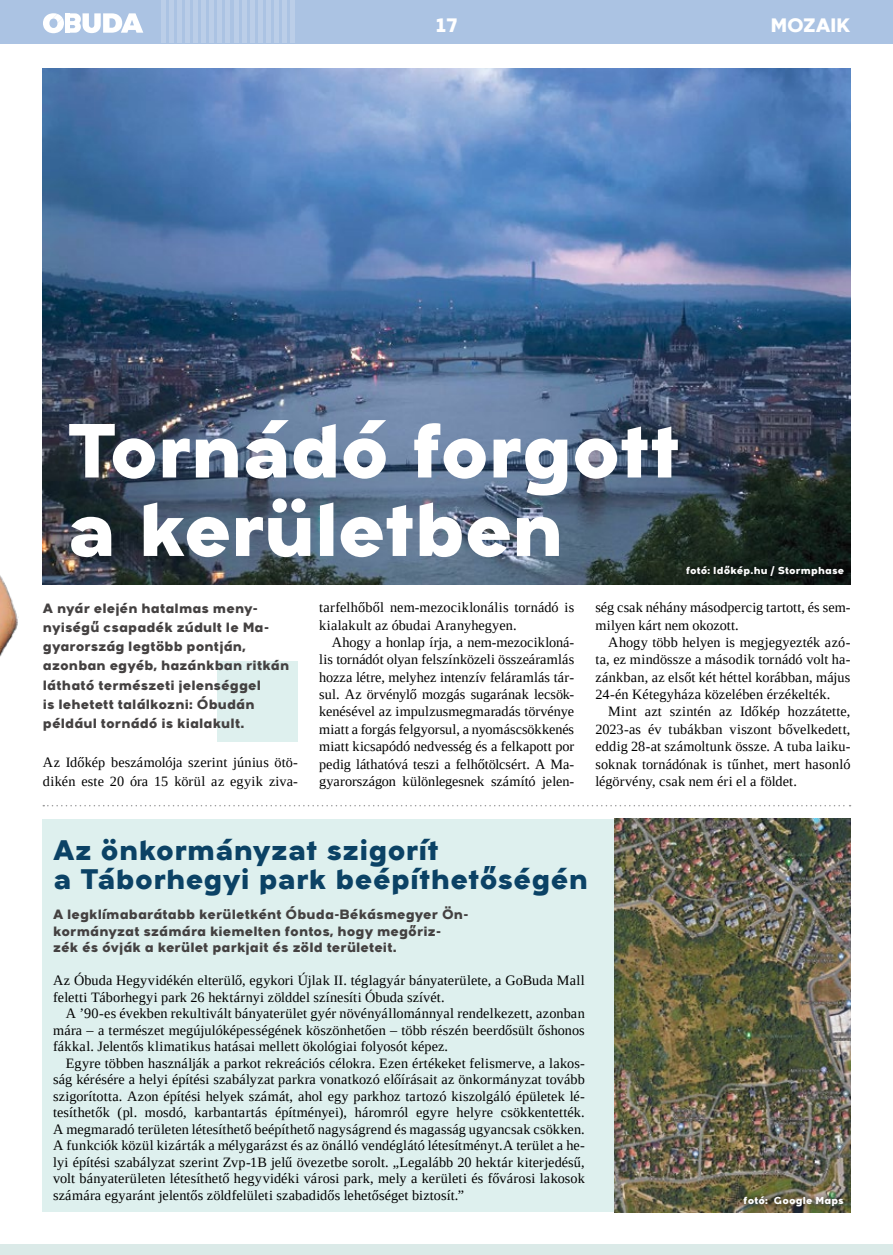
<style>
.page{position:relative;width:893px;height:1255px;background:#fff}
.page>*{position:absolute;margin:0;border:0;box-sizing:border-box;transform-origin:0 0}
.t1{font:800 76.5px/78.4px "Arkibal Display";letter-spacing:-.015em;color:#fff}
.t2{font:800 28.35px/29px "Arkibal Display";letter-spacing:.005em;color:#0b4265}
.t3{font:800 19.5px "Arkibal Display";letter-spacing:-.015em;color:#fff}
.t4{font:14.25px/17.4px "Liberation Serif";letter-spacing:.005em;color:#000;text-align:justify}
.t5{font:800 13.5px/19.2px "Arkibal";letter-spacing:.005em;color:#444141}
.t6{font:800 10.2px "Arkibal";letter-spacing:.015em;color:#fff}
</style>
<div class="page">
<div style="left:0;top:0;width:893px;height:43px;background:#abc3e3"></div>
<div style="left:217px;top:661px;width:81px;height:81px;background:#def0ee"></div>
<svg style="left:43px;top:13px;width:100px;height:20px"></svg>
<div style="left:65px;top:13px;width:5px;height:20px;background:#fff"></div>
<hr style="left:161px;top:0;width:4px;height:43px;background:#bbcee8">
<div style="left:169px;top:0;width:5px;height:43px;background:#bbcee8"></div>
<div style="left:177px;top:0;width:5px;height:43px;background:#bbcee8"></div>
<div style="left:185px;top:0;width:5px;height:43px;background:#bbcee8"></div>
<hr style="left:194px;top:0;width:4px;height:43px;background:#bbcee8">
<hr style="left:202px;top:0;width:4px;height:43px;background:#bbcee8">
<hr style="left:210px;top:0;width:4px;height:43px;background:#bbcee8">
<hr style="left:218px;top:0;width:4px;height:43px;background:#bbcee8">
<hr style="left:226px;top:0;width:4px;height:43px;background:#bbcee8">
<hr style="left:234px;top:0;width:4px;height:43px;background:#bbcee8">
<hr style="left:242px;top:0;width:4px;height:43px;background:#bbcee8">
<hr style="left:250px;top:0;width:4px;height:43px;background:#bbcee8">
<hr style="left:258px;top:0;width:4px;height:43px;background:#bbcee8">
<hr style="left:266px;top:0;width:4px;height:43px;background:#bbcee8">
<div style="left:274px;top:0;width:5px;height:43px;background:#bbcee8"></div>
<div style="left:282px;top:0;width:5px;height:43px;background:#bbcee8"></div>
<div style="left:290px;top:0;width:5px;height:43px;background:#bbcee8"></div>
<div style="left:1px;top:1244px;width:892px;height:10px;background:#dbeae8"></div>
<img style="left:43px;top:68px;width:807px;height:517px">
<img style="left:0;top:575px;width:19px;height:82px">
<div style="left:43px;top:819px;width:807px;height:392px;background:#def0ee"></div>
<img style="left:614px;top:819px;width:236px;height:393px">
<svg style="left:43px;top:805px;width:807px;height:1px"></svg>
<div style="left:737px;top:1189px;width:113px;height:24px;background:#000;opacity:.75"></div>
<div style="left:680px;top:558px;width:170px;height:24px;background:#000;opacity:.75"></div>
<h3 class="t3" style="left:436px;top:10px;width:23px">17</h3>
<h3 class="t3" style="left:770px;top:10px;width:82px">MOZAIK</h3>
<h1 class="t1" style="left:66px;top:408px;width:615px">Tornádó forgott a kerületben</h1>
<p class="t6" style="left:686px;top:562px;width:160px">fotó: Időkép.hu / Stormphase</p>
<p class="t5" style="left:43px;top:597px;width:248px">A nyár elején hatalmas meny&shy;nyiségű csapadék zúdult le Ma&shy;gyarország legtöbb pontján, azonban egyéb, hazánkban ritkán látható természeti jelenséggel<br>is lehetett találkozni: Óbudán például tornádó is kialakult.</p>
<p class="t4" style="left:43px;top:752px;width:256px;line-height:19.2px">Az Időkép beszámolója szerint június ötö&shy;dikén este 20 óra 15 körül az egyik ziva-</p>
<p class="t4" style="left:319px;top:599px;width:256px">tarfelhőből nem-mezociklonális tornádó is kialakult az óbudai Aranyhegyen.</p>
<p class="t4" style="left:319px;top:633px;width:256px;text-indent:13px">Ahogy a honlap írja, a nem-mezocikloná&shy;lis tornádót olyan felszínközeli összeáramlás hozza létre, melyhez intenzív feláramlás tár&shy;sul. Az örvénylő mozgás sugarának lecsök&shy;kenésével az impulzusmegmaradás törvénye miatt a forgás felgyorsul, a nyomáscsökkenés miatt kicsapódó nedvesség és a felkapott por pedig láthatóvá teszi a felhőtölcsért. A Ma&shy;gyarországon különlegesnek számító jelen-</p>
<p class="t4" style="left:595px;top:599px;width:256px">ség csak néhány másodpercig tartott, és sem&shy;milyen kárt nem okozott.</p>
<p class="t4" style="left:595px;top:633px;width:256px;text-indent:13px">Ahogy több helyen is megjegyezték azó&shy;ta, ez mindössze a második tornádó volt ha&shy;zánkban, az elsőt két héttel korábban, május 24-én Kétegyháza közelében érzékelték.</p>
<p class="t4" style="left:595px;top:703px;width:256px;text-indent:13px">Mint azt szintén az Időkép hozzátette, 2023-as év tubákban viszont bővelkedett, eddig 28-at számoltunk össze. A tuba laiku&shy;soknak tornádónak is tűnhet, mert hasonló légörvény, csak nem éri el a földet.</p>
<h2 class="t2" style="left:53px;top:833px;width:537px">Az önkormányzat szigorít<br>a Táborhegyi park beépíthetőségén</h2>
<p class="t5" style="left:53px;top:905px;width:417px;line-height:16.5px">A legklímabarátabb kerületként Óbuda-Békásmegyer Ön&shy;kormányzat számára kiemelten fontos, hogy megőriz&shy;zék és óvják a kerület parkjait és zöld területeit.</p>
<p class="t4" style="left:53px;top:971px;width:533px;line-height:16.5px">Az Óbuda Hegyvidékén elterülő, egykori Újlak II. téglagyár bányaterülete, a GoBuda Mall feletti Táborhegyi park 26 hektárnyi zölddel színesíti Óbuda szívét.</p>
<p class="t4" style="left:53px;top:1004px;width:533px;line-height:16.5px;text-indent:13px">A ’90-es években rekultivált bányaterület gyér növényállománnyal rendelkezett, azonban mára – a természet megújulóképességének köszönhetően – több részén beerdősült őshonos fákkal. Jelentős klimatikus hatásai mellett ökológiai folyosót képez.</p>
<p class="t4" style="left:53px;top:1054px;width:533px;line-height:16.5px;text-indent:13px">Egyre többen használják a parkot rekreációs célokra. Ezen értékeket felismerve, a lakos&shy;ság kérésére a helyi építési szabályzat parkra vonatkozó előírásait az önkormányzat tovább szigorította. Azon építési helyek számát, ahol egy parkhoz tartozó kiszolgáló épületek lé&shy;tesíthetők (pl. mosdó, karbantartás építményei), háromról egyre helyre csökkentették.<br>A megmaradó területen létesíthető beépíthető nagyságrend és magasság ugyancsak csökken.<br>A funkciók közül kizárták a mélygarázst és az önálló vendéglátó létesítményt.A terület a he&shy;lyi építési szabályzat szerint Zvp-1B jelű övezetbe sorolt. „Legalább 20 hektár kiterjedésű, volt bányaterületen létesíthető hegyvidéki városi park, mely a kerületi és fővárosi lakosok számára egyaránt jelentős zöldfelületi szabadidős lehetőséget biztosít.”</p>
<p class="t6" style="left:744px;top:1192px;width:102px">fotó: Google Maps</p>
</div>
